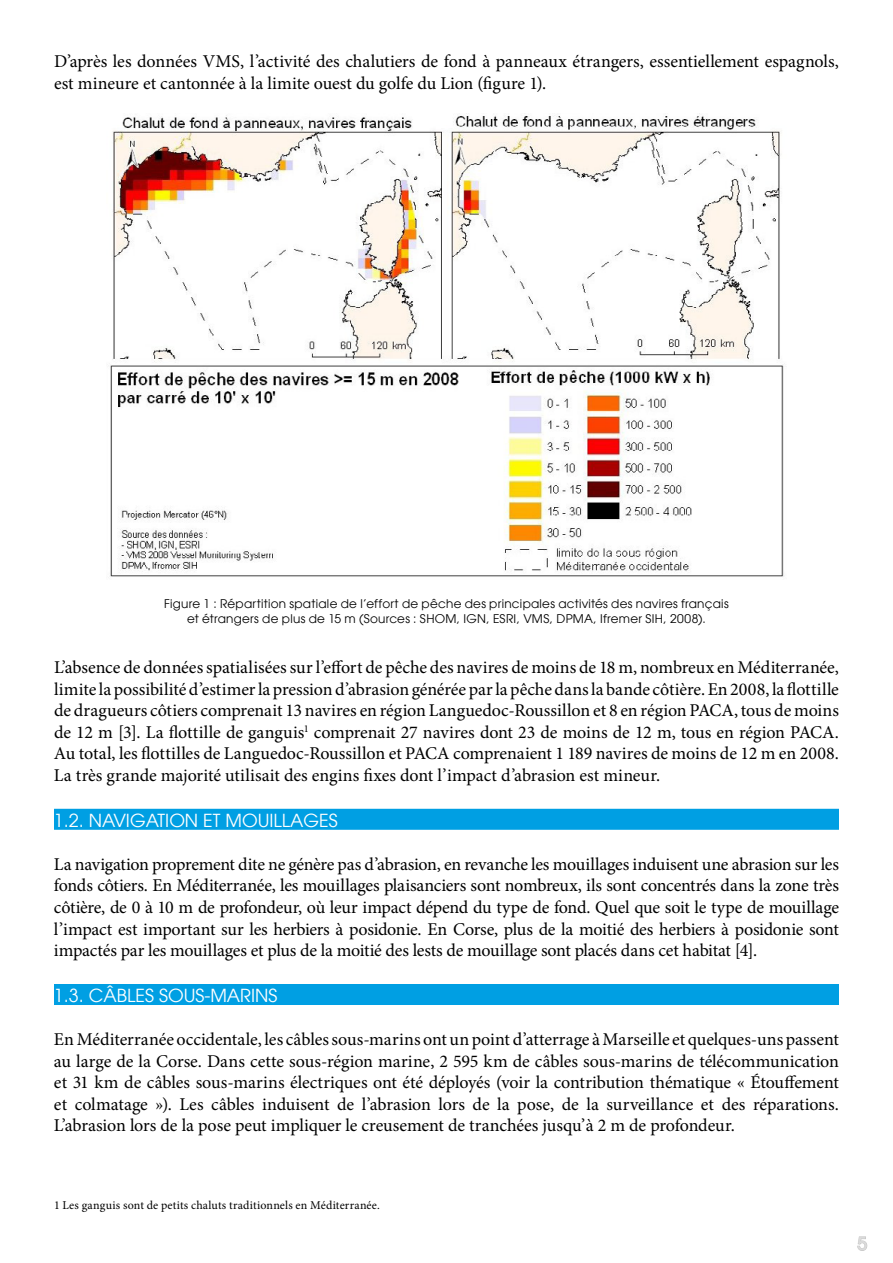
<style>
.page{position:relative;width:893px;height:1263px;background:#fff}
.page>*{position:absolute;margin:0;border:0;box-sizing:border-box;transform-origin:0 0}
.t1{font:18px/21.6px "Minion Pro";letter-spacing:-.005em;color:#000;text-align:justify}
.t2{font:18px "Avant Garde LT";color:#fff}
.t3{font:500 18px "Avant Garde LT";color:#dadada}
.t4{font:12px/14.4px "Avant Garde LT";letter-spacing:.02em;color:#000;text-align:center}
.t5{font:12px "Minion Pro";letter-spacing:.015em;color:#000}
</style>
<div class="page">
<svg style="left:857px;top:1236px;width:10px;height:15px"></svg>
<div style="left:54px;top:809px;width:785px;height:21px;background:#009fe3"></div>
<div style="left:54px;top:984px;width:785px;height:21px;background:#009fe3"></div>
<img style="left:110px;top:115px;width:674px;height:462px">
<p class="t1" style="left:54px;top:51px;width:786px">D’après les données VMS, l’activité des chalutiers de fond à panneaux étrangers, essentiellement espagnols, est mineure et cantonnée à la limite ouest du golfe du Lion (figure 1).</p>
<p class="t4" style="left:164px;top:597px;width:566px">Figure 1 : Répartition spatiale de l’effort de pêche des principales activités des navires français et étrangers de plus de 15 m (Sources : SHOM, IGN, ESRI, VMS, DPMA, Ifremer SIH, 2008).</p>
<p class="t1" style="left:54px;top:656px;width:787px">L’absence de données spatialisées sur l’effort de pêche des navires de moins de 18 m, nombreux en Méditerranée, limite la possibilité d’estimer la pression d’abrasion générée par la pêche dans la bande côtière. En 2008, la flottille de dragueurs côtiers comprenait 13 navires en région Languedoc-Roussillon et 8 en région PACA, tous de moins de 12 m [3]. La flottille de ganguis<sup>1</sup> comprenait 27 navires dont 23 de moins de 12 m, tous en région PACA.<br>Au total, les flottilles de Languedoc-Roussillon et PACA comprenaient 1 189 navires de moins de 12 m en 2008.<br>La très grande majorité utilisait des engins fixes dont l’impact d’abrasion est mineur.</p>
<p class="t2" style="left:54px;top:809px;width:285px">1.2. NAVIGATION ET MOUILLAGES</p>
<p class="t1" style="left:54px;top:853px;width:786px">La navigation proprement dite ne génère pas d’abrasion, en revanche les mouillages induisent une abrasion sur les fonds côtiers. En Méditerranée, les mouillages plaisanciers sont nombreux, ils sont concentrés dans la zone très côtière, de 0 à 10 m de profondeur, où leur impact dépend du type de fond. Quel que soit le type de mouillage l’impact est important sur les herbiers à posidonie. En Corse, plus de la moitié des herbiers à posidonie sont impactés par les mouillages et plus de la moitié des lests de mouillage sont placés dans cet habitat [4].</p>
<p class="t2" style="left:54px;top:985px;width:225px">1.3. CÂBLES SOUS-MARINS</p>
<p class="t1" style="left:54px;top:1028px;width:786px">En Méditerranée occidentale, les câbles sous-marins ont un point d’atterrage à Marseille et quelques-uns passent au large de la Corse. Dans cette sous-région marine, 2 595 km de câbles sous-marins de télécommunication et 31 km de câbles sous-marins électriques ont été déployés (voir la contribution thématique « Étouffement et colmatage »). Les câbles induisent de l’abrasion lors de la pose, de la surveillance et des réparations.<br>L’abrasion lors de la pose peut impliquer le creusement de tranchées jusqu’à 2 m de profondeur.</p>
<p class="t5" style="left:54px;top:1197px;width:327px">1 Les ganguis sont de petits chaluts traditionnels en Méditerranée.</p>
<p class="t3" style="left:857px;top:1232px;width:11px">5</p>
</div>
